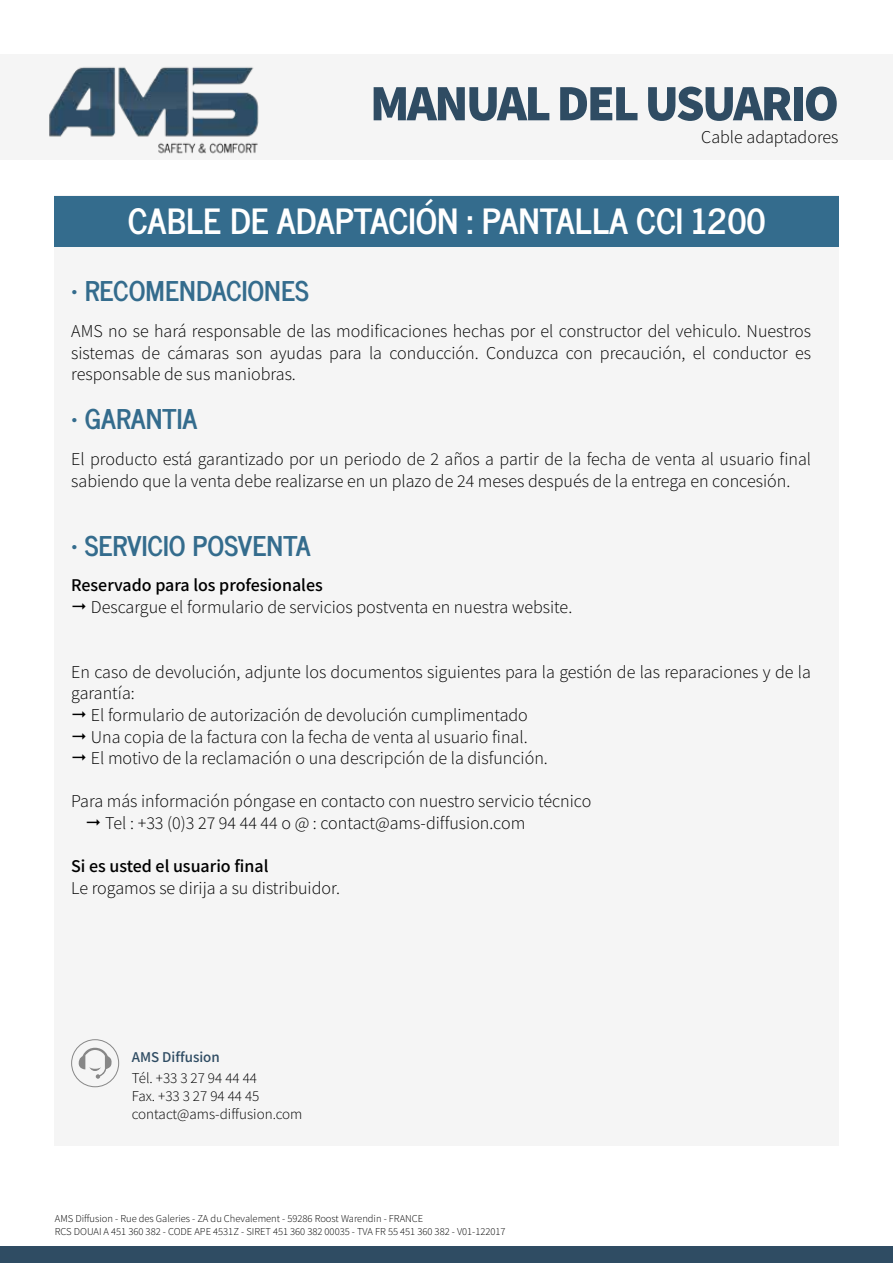
<style>
.page{position:relative;width:893px;height:1263px;background:#fff}
.page>*{position:absolute;margin:0;border:0;box-sizing:border-box;transform-origin:0 0}
.t1{font:900 51px "Mada";letter-spacing:-.05em;color:#2f4c63}
.t2{font:700 34.5px "News Cycle";color:#fff}
.t3{font:700 27px "News Cycle";color:#346c8d}
.t4{font:300 18px/21.6px "Mada";color:#000}
.t5{font:500 18px "Mada";color:#000}
.t6{font:300 15px/18px "Mada";color:#000}
.t7{font:500 15px "Mada";color:#2f4c63}
.t8{font:300 10.5px/12.6px "Mada";color:#000}
</style>
<div class="page">
<div style="left:0;top:54px;width:893px;height:106px;background:#f5f5f5"></div>
<img style="left:49px;top:67px;width:210px;height:87px">
<div style="left:0;top:1247px;width:893px;height:16px;background:#2f4c63"></div>
<div style="left:55px;top:196px;width:784px;height:950px;background:#f5f5f5"></div>
<div style="left:55px;top:196px;width:784px;height:50px;background:#346c8d"></div>
<div style="left:71px;top:1039px;width:48px;height:48px;border:1px solid #878787;border-radius:50%"></div>
<svg style="left:79px;top:1048px;width:33px;height:31px"></svg>
<h1 class="t1" style="left:370px;top:73px;width:470px">MANUAL DEL USUARIO</h1>
<p class="t4" style="left:701px;top:127px;width:139px">Cable adaptadores</p>
<h2 class="t2" style="left:128px;top:190px;width:640px">CABLE DE ADAPTACIÓN : PANTALLA CCI 1200</h2>
<h3 class="t3" style="left:71px;top:267px;width:239px">• RECOMENDACIONES</h3>
<p class="t4" style="left:71px;top:321px;width:741px;text-align:justify">AMS no se hará responsable de las modificaciones hechas por el constructor del vehiculo. Nuestros sistemas de cámaras son ayudas para la conducción. Conduzca con precaución, el conductor es responsable de sus maniobras.</p>
<h3 class="t3" style="left:71px;top:395px;width:128px">• GARANTIA</h3>
<p class="t4" style="left:71px;top:449px;width:741px">El producto está garantizado por un periodo de 2 años a partir de la fecha de venta al usuario final sabiendo que la venta debe realizarse en un plazo de 24 meses después de la entrega en concesión.</p>
<h3 class="t3" style="left:71px;top:522px;width:241px">• SERVICIO POSVENTA</h3>
<p class="t5" style="left:71px;top:575px;width:253px">Reservado para los profesionales</p>
<p class="t4" style="left:91px;top:597px;width:483px">Descargue el formulario de servicios postventa en nuestra website.</p>
<p class="t4" style="left:71px;top:662px;width:741px">En caso de devolución, adjunte los documentos siguientes para la gestión de las reparaciones y de la</p>
<p class="t4" style="left:71px;top:683px;width:65px">garantía:</p>
<p class="t4" style="left:91px;top:705px;width:439px">El formulario de autorización de devolución cumplimentado</p>
<p class="t4" style="left:91px;top:727px;width:438px">Una copia de la factura con la fecha de venta al usuario final.</p>
<p class="t4" style="left:91px;top:748px;width:459px">El motivo de la reclamación o una descripción de la disfunción.</p>
<p class="t4" style="left:105px;top:791px;width:488px;text-indent:-34px">Para más información póngase en contacto con nuestro servicio técnico<br>Tel : +33 (0)3 27 94 44 44 o @ : contact@ams-diffusion.com</p>
<p class="t5" style="left:71px;top:856px;width:199px">Si es usted el usuario final</p>
<p class="t4" style="left:71px;top:878px;width:270px">Le rogamos se dirija a su distribuidor.</p>
<p class="t7" style="left:132px;top:1049px;width:89px">AMS Diffusion</p>
<p class="t6" style="left:132px;top:1070px;width:172px">Tél. +33 3 27 94 44 44<br>Fax. +33 3 27 94 44 45 contact@ams-diffusion.com</p>
<p class="t8" style="left:55px;top:1213px;width:452px">AMS Diffusion - Rue des Galeries - ZA du Chevalement - 59286 Roost Warendin - FRANCE<br>RCS DOUAI A 451 360 382 - CODE APE 4531Z - SIRET 451 360 382 00035 - TVA FR 55 451 360 382 - V01-122017</p>
</div>
